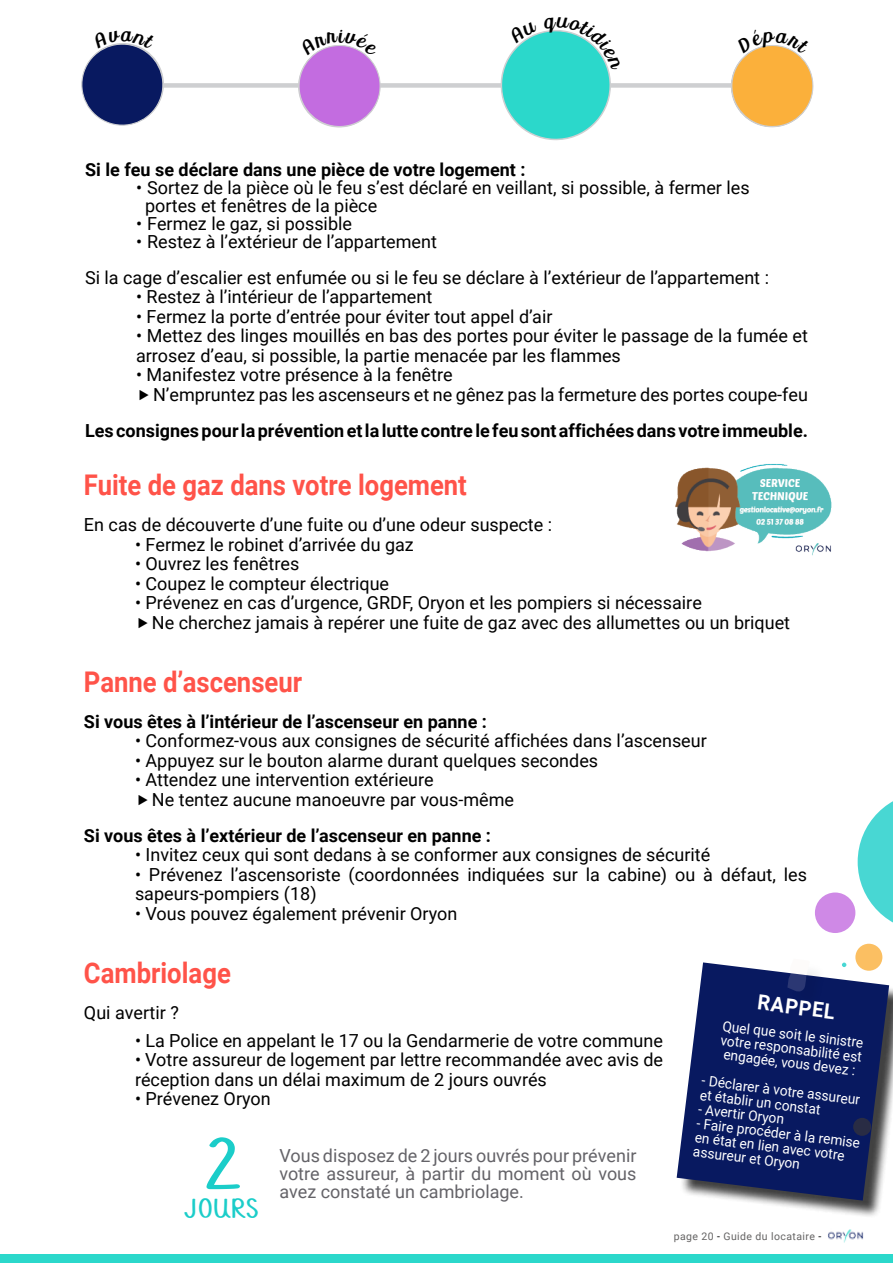
<style>
.page{position:relative;width:893px;height:1263px;background:#fff}
.page>*{position:absolute;margin:0;border:0;box-sizing:border-box;transform-origin:0 0}
.t1{font:75.6px "Angela";color:#1bcdc9;scale:1.25 1}
.t2{font:28.8px "Angela";color:#1bcdc9;scale:1.25 1}
.t3{font:700 28.5px "Roboto";color:#ff5349;scale:.9 1}
.t4{font:700 20.85px "Roboto";color:#fff;scale:.96 1}
.t5{font:18px/19.5px "Roboto";color:#000}
.t6{font:700 18px "Roboto";color:#000}
.t7{font:18px/18px "Roboto";color:#646368}
.t8{font:14.25px/14.2px "Roboto";color:#fff;scale:.96 1}
.t9{font:10.5px "Roboto";letter-spacing:.04em;color:#646363}
.s1{color:#000}
</style>
<div class="page">
<div style="left:142px;top:83px;width:594px;height:5px;background:#cecfd1"></div>
<img style="left:675px;top:464px;width:157px;height:92px">
<img style="left:828px;top:1229px;width:36px;height:14px">
<div style="left:0;top:1254px;width:893px;height:9px;background:#2bd8cb"></div>
<div style="left:679px;top:965px;width:214px;height:254px;background:#000;opacity:.75"></div>
<svg style="left:677px;top:962px;width:212px;height:238px;background:#2a3871"></svg>
<div style="left:790px;top:961px;width:38px;height:49px;background:#000;opacity:.4"></div>
<svg style="left:787px;top:961px;width:23px;height:32px"></svg>
<div style="left:855px;top:944px;width:27px;height:27px;background:#fbbf62;border-radius:50%"></div>
<svg style="left:858px;top:801px;width:35px;height:122px"></svg>
<div style="left:853px;top:1118px;width:18px;height:18px;background:#292c44;border-radius:50%"></div>
<svg style="left:842px;top:962px;width:4px;height:5px"></svg>
<div style="left:815px;top:892px;width:40px;height:41px;background:#cf89e6;border-radius:50%"></div>
<svg style="left:499px;top:30px;width:123px;height:111px"></svg>
<svg style="left:729px;top:45px;width:85px;height:83px"></svg>
<svg style="left:298px;top:45px;width:83px;height:82px"></svg>
<svg style="left:81px;top:43px;width:87px;height:83px"></svg>
<p class="t6" style="left:85px;top:161px;width:442px">Si le feu se déclare dans une pièce de votre logement :</p>
<p class="t5" style="left:145px;top:179px;width:606px;line-height:18px;text-indent:-9px">• Sortez de la pièce où le feu s’est déclaré en veillant, si possible, à fermer les portes et fenêtres de la pièce</p>
<p class="t5" style="left:136px;top:215px;width:217px">• Fermez le gaz, si possible</p>
<p class="t5" style="left:85px;top:224px;width:685px;line-height:36px;text-indent:51px">• Restez à l’extérieur de l’appartement<br>Si la cage d’escalier est enfumée ou si le feu se déclare à l’extérieur de l’appartement :</p>
<p class="t5" style="left:136px;top:288px;width:298px">• Restez à l’intérieur de l’appartement</p>
<p class="t5" style="left:136px;top:308px;width:418px">• Fermez la porte d’entrée pour éviter tout appel d’air</p>
<p class="t5" style="left:136px;top:327px;width:673px">• Mettez des linges mouillés en bas des portes pour éviter le passage de la fumée et arrosez d’eau, si possible, la partie menacée par les flammes</p>
<p class="t5" style="left:153px;top:366px;width:656px;text-indent:-17px">• Manifestez votre présence à la fenêtre<br>N’empruntez pas les ascenseurs et ne gênez pas la fermeture des portes coupe-feu</p>
<p class="t6" style="left:85px;top:422px;width:724px">Les consignes pour la prévention et la lutte contre le feu sont affichées dans votre immeuble.</p>
<h3 class="t3" style="left:84px;top:473px;width:427px">Fuite de gaz dans votre logement</h3>
<p class="t5" style="left:84px;top:516px;width:470px">En cas de découverte d’une fuite ou d’une odeur suspecte :</p>
<p class="t5" style="left:135px;top:536px;width:280px">• Fermez le robinet d’arrivée du gaz</p>
<p class="t5" style="left:135px;top:555px;width:166px">• Ouvrez les fenêtres</p>
<p class="t5" style="left:135px;top:575px;width:256px">• Coupez le compteur électrique</p>
<p class="t5" style="left:152px;top:594px;width:640px;text-indent:-17px">• Prévenez en cas d’urgence, GRDF, Oryon et les pompiers si nécessaire<br>Ne cherchez jamais à repérer une fuite de gaz avec des allumettes ou un briquet</p>
<h3 class="t3" style="left:84px;top:669px;width:244px">Panne d’ascenseur</h3>
<p class="t6" style="left:84px;top:714px;width:405px">Si vous êtes à l’intérieur de l’ascenseur en panne :</p>
<p class="t5" style="left:135px;top:732px;width:573px">• Conformez-vous aux consignes de sécurité affichées dans l’ascenseur</p>
<p class="t5" style="left:135px;top:752px;width:465px">• Appuyez sur le bouton alarme durant quelques secondes</p>
<p class="t5" style="left:152px;top:771px;width:364px;text-indent:-17px">• Attendez une intervention extérieure<br>Ne tentez aucune manoeuvre par vous-même</p>
<p class="t6" style="left:84px;top:828px;width:409px">Si vous êtes à l’extérieur de l’ascenseur en panne :</p>
<p class="t5" style="left:135px;top:846px;width:577px">• Invitez ceux qui sont dedans à se conformer aux consignes de sécurité</p>
<p class="t5" style="left:135px;top:866px;width:674px">• Prévenez l’ascensoriste (coordonnées indiquées sur la cabine) ou à défaut, les sapeurs-pompiers (18)</p>
<p class="t5" style="left:135px;top:905px;width:324px">• Vous pouvez également prévenir Oryon</p>
<h3 class="t3" style="left:84px;top:960px;width:165px">Cambriolage</h3>
<p class="t5" style="left:84px;top:1004px;width:96px">Qui avertir ?</p>
<p class="t5" style="left:135px;top:1032px;width:529px">• La Police en appelant le 17 ou la Gendarmerie de votre commune</p>
<p class="t5" style="left:135px;top:1051px;width:529px">• Votre assureur de logement par lettre recommandée avec avis de réception dans un délai maximum de 2 jours ouvrés</p>
<p class="t5" style="left:135px;top:1090px;width:137px">• Prévenez Oryon</p>
<p class="t7" style="left:279px;top:1147px;width:358px">Vous disposez de 2 jours ouvrés pour prévenir votre assureur, à partir du moment où vous</p>
<p class="t4" style="left:759px;top:993px;width:82px;rotate:7deg">RAPPEL</p>
<p class="t8" style="left:723px;top:1019px;width:150px;text-align:center;rotate:7deg">Quel que soit le sinistre votre responsabilité est engagée, vous devez :</p>
<p class="t8" style="left:703px;top:1074px;width:168px;rotate:7deg">- Déclarer à votre assureur et établir un constat</p>
<p class="t8" style="left:699px;top:1102px;width:91px;rotate:7deg">- Avertir Oryon</p>
<p class="t8" style="left:697px;top:1117px;width:173px;rotate:7deg">- Faire procéder à la remise en état en lien avec votre assureur et Oryon</p>
<h1 class="t1" style="left:208px;top:1119px;width:33px">2</h1>
<p class="t7" style="left:279px;top:1183px;width:246px">avez constaté un cambriolage.</p>
<h2 class="t2" style="left:185px;top:1191px;width:61px">JOURS</h2>
<p class="t9" style="left:674px;top:1231px;width:149px">page 20 <span class="s1">-</span> Guide du locataire <span class="s1">-</span></p>
</div>
